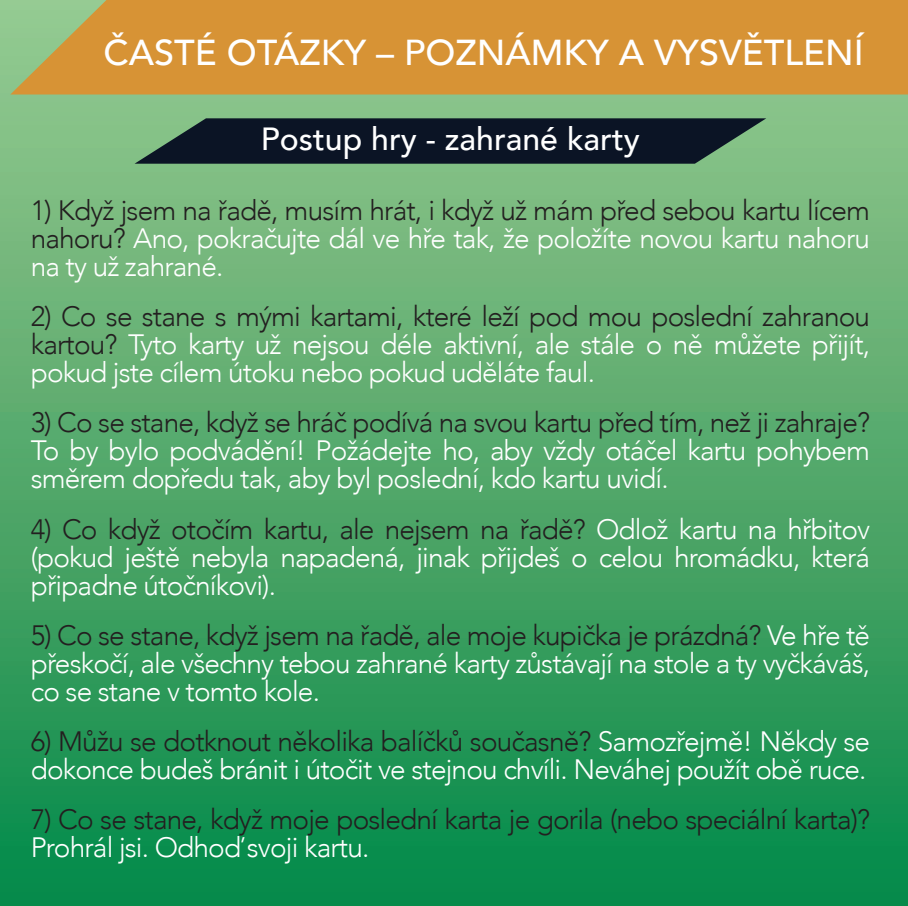
<style>
.page{position:relative;width:908px;height:906px;background:#fff}
.page>*{position:absolute;margin:0;border:0;box-sizing:border-box;transform-origin:0 0}
.t1{font:500 36px "Avenir";color:#fff}
.t2{font:500 32px "Avenir";color:#fff}
.t3{font:300 28px/28px "Avenir";letter-spacing:-.03em;color:#fff;text-align:justify}
.t4{font:300 28px "Avenir";letter-spacing:-.03em;color:#231f20}
.s1{color:#231f20}
</style>
<div class="page">
<div style="left:0;top:0;width:908px;height:906px;background:linear-gradient(to bottom,#9ecb92,#088948)"></div>
<div style="left:10px;top:0;width:898px;height:95px;background:#d79335"></div>
<svg style="left:135px;top:118px;width:631px;height:46px;background:#1a2931"></svg>
<svg style="left:901px;top:0;width:7px;height:3px"></svg>
<p class="t1" style="left:103px;top:21px;width:762px">ČASTÉ OTÁZKY – POZNÁMKY A VYSVĚTLENÍ</p>
<p class="t2" style="left:261px;top:112px;width:380px">Postup hry - zahrané karty</p>
<p class="t3" style="left:31px;top:196px;width:841px"><span class="s1">1) Když jsem na řadě, musím hrát, i když už mám před sebou kartu lícem nahoru?</span> Ano, pokračujte dál ve hře tak, že položíte novou kartu nahoru na ty už zahrané.</p>
<p class="t3" style="left:31px;top:303px;width:841px"><span class="s1">2) Co se stane s mými kartami, které leží pod mou poslední zahranou kartou?</span> Tyto karty už nejsou déle aktivní, ale stále o ně můžete přijít, pokud jste cílem útoku nebo pokud uděláte faul.</p>
<p class="t4" style="left:31px;top:406px;width:841px">3) Co se stane, když se hráč podívá na svou kartu před tím, než ji zahraje?</p>
<p class="t3" style="left:31px;top:437px;width:841px">To by bylo podvádění! Požádejte ho, aby vždy otáčel kartu pohybem směrem dopředu tak, aby byl poslední, kdo kartu uvidí.</p>
<p class="t3" style="left:31px;top:515px;width:841px"><span class="s1">4) Co když otočím kartu, ale nejsem na řadě?</span> Odlož kartu na hřbitov (pokud ještě nebyla napadená, jinak přijdeš o celou hromádku, která připadne útočníkovi).</p>
<p class="t3" style="left:31px;top:621px;width:841px"><span class="s1">5) Co se stane, když jsem na řadě, ale moje kupička je prázdná?</span> Ve hře tě přeskočí, ale všechny tebou zahrané karty zůstávají na stole a ty vyčkáváš, co se stane v tomto kole.</p>
<p class="t3" style="left:31px;top:727px;width:841px"><span class="s1">6) Můžu se dotknout několika balíčků současně?</span> Samozřejmě! Někdy se dokonce budeš bránit i útočit ve stejnou chvíli. Neváhej použít obě ruce.</p>
<p class="t4" style="left:31px;top:803px;width:841px">7) Co se stane, když moje poslední karta je gorila (nebo speciální karta)?</p>
<p class="t3" style="left:31px;top:833px;width:340px">Prohrál jsi. Odhoď svoji kartu.</p>
</div>
